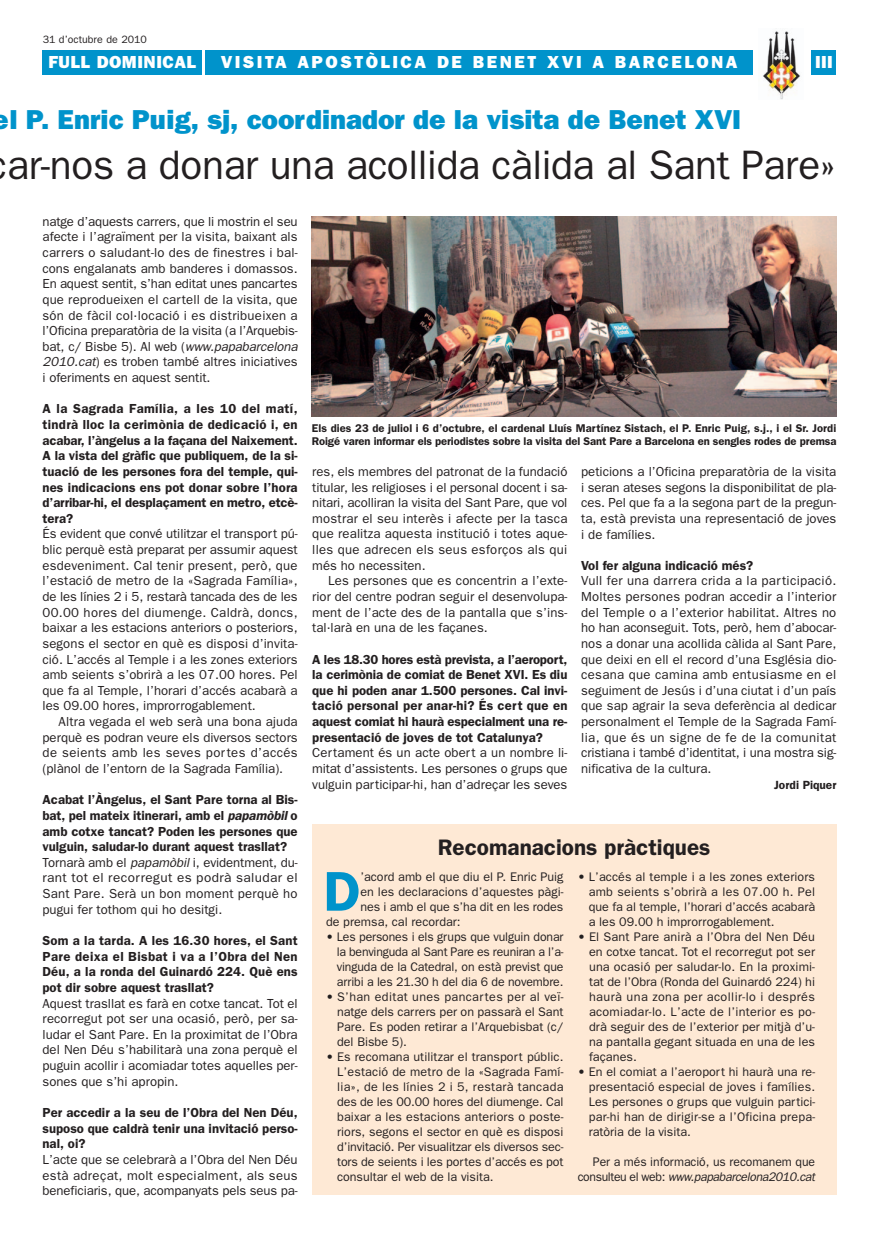
<style>
.page{position:relative;width:886px;height:1241px;background:#fff}
.page>*{position:absolute;margin:0;border:0;box-sizing:border-box;transform-origin:0 0}
.t1{font:600 56.25px "Franklin Gothic";color:#0093cb}
.t2{font:41.25px "Franklin Gothic";letter-spacing:-.01em;color:#231f20}
.t3{font:800 27.5px "Franklin Gothic";color:#0093cb}
.t4{font:600 22.5px "Franklin Gothic";color:#231f20}
.t5{font:800 17.5px "Franklin Gothic";letter-spacing:.145em;color:#fff}
.t6{font:800 17.5px "Franklin Gothic";letter-spacing:.03em;color:#fff}
.t7{font:13.12px/15.6px "Franklin Gothic";color:#231f20;text-align:justify}
.t8{font:600 13.12px/15.6px "Franklin Gothic";color:#231f20;text-align:justify}
.t9{font:12.5px/15px "Franklin Gothic";color:#231f20;text-align:justify}
.t10{font:600 11.88px "Franklin Gothic";color:#231f20}
.t11{font:600 11.25px/13.1px "Franklin Gothic";color:#231f20}
.t12{font:10.62px "Franklin Gothic";color:#231f20}
.s1{font-style:italic}
.s2{font-weight:400}
.s3{font-weight:400;font-style:italic}
</style>
<div class="page">
<div style="left:312px;top:824px;width:524px;height:369px;background:#fee9d5"></div>
<div style="left:43px;top:50px;width:159px;height:24px;background:#0093cb"></div>
<div style="left:206px;top:50px;width:547px;height:24px;background:#0093cb"></div>
<div style="left:811px;top:50px;width:25px;height:24px;background:#0093cb"></div>
<img style="left:312px;top:216px;width:524px;height:201px">
<img style="left:763px;top:31px;width:37px;height:69px">
<p class="t12" style="left:43px;top:35px;width:106px">31 d’octubre de 2010</p>
<h3 class="t6" style="left:48px;top:56px;width:149px">FULL DOMINICAL</h3>
<h3 class="t5" style="left:221px;top:56px;width:518px">VISITA APOSTÒLICA DE BENET XVI A BARCELONA</h3>
<h3 class="t5" style="left:815px;top:56px;width:19px">III</h3>
<h3 class="t3" style="left:-7px;top:110px;width:750px">el P. Enric Puig, sj, coordinador de la visita de Benet XVI</h3>
<h2 class="t2" style="left:7px;top:151px;width:830px">ar-nos a donar una acollida càlida al Sant Pare»</h2>
<p class="t7" style="left:43px;top:214px;width:259px;text-align:left">natge d’aquests carrers, que li mostrin el seu afecte i l’agraïment per la visita, baixant als carrers o saludant-lo des de finestres i bal&shy;cons engalanats amb banderes i domassos.<br>En aquest sentit, s’han editat unes pancartes que reprodueixen el cartell de la visita, que són de fàcil col·locació i es distribueixen a l’Oficina preparatòria de la visita (a l’Arquebis&shy;b at , c/ B i s b e 5 ) . A l we b (<span class="s1">www.papabarcelona 2010.cat</span>) es troben també altres iniciatives i oferiments en aquest sentit.</p>
<p class="t8" style="left:43px;top:402px;width:257px">A la Sagrada Família, a les 10 del matí, tindrà lloc la cerimònia de dedicació i, en acabar, l’àngelus a la façana del Naixement.<br>A la vista del gràfic que publiquem, de la si&shy;tuació de les persones fora del temple, qui&shy;nes indicacions ens pot donar sobre l’hora d’arribar-hi, el desplaçament en metro, etcè&shy;tera?</p>
<p class="t7" style="left:43px;top:527px;width:257px">És evident que convé utilitzar el transport pú&shy;blic perquè està preparat per assumir aquest esdeveniment. Cal tenir present, però, que l’estació de metro de la «Sagrada Família», de les línies 2 i 5, restarà tancada des de les 00.00 hores del diumenge. Caldrà, doncs, baixar a les estacions anteriors o posteriors, segons el sector en què es disposi d’invita&shy;ció. L’accés al Temple i a les zones exteriors amb seients s’obrirà a les 07.00 hores. Pel que fa al Temple, l’horari d’accés acabarà a les 09.00 hores, improrrogablement.</p>
<p class="t7" style="left:43px;top:714px;width:257px;text-indent:16px">Altra vegada el web serà una bona ajuda perquè es podran veure els diversos sectors de seients amb les seves portes d’accés (plànol de l’entorn de la Sagrada Família).</p>
<p class="t8" style="left:43px;top:793px;width:257px;text-align:left">Acabat l’Àngelus, el Sant Pare torna al Bis&shy;bat, pel mateix itinerari, amb el <span class="s1">papamòbil</span>o amb cotxe tancat? Poden les persones que vulguin, saludar-lo durant aquest trasllat?<br><span class="s2">Tornarà amb el</span> <span class="s3">papamòbil</span><span class="s2">i, evidentment, du&shy;rant tot el recorregut es podrà saludar el Sant Pare. Serà un bon moment perquè ho pugui fer tothom qui ho desitgi.</span></p>
<p class="t8" style="left:43px;top:933px;width:257px">Som a la tarda. A les 16.30 hores, el Sant Pare deixa el Bisbat i va a l’Obra del Nen Déu, a la ronda del Guinardó 224. Què ens pot dir sobre aquest trasllat?</p>
<p class="t7" style="left:43px;top:996px;width:257px">Aquest trasllat es farà en cotxe tancat. Tot el recorregut pot ser una ocasió, però, per sa&shy;ludar el Sant Pare. En la proximitat de l’Obra del Nen Déu s’habilitarà una zona perquè el puguin acollir i acomiadar totes aquelles per&shy;sones que s’hi apropin.</p>
<p class="t8" style="left:43px;top:1105px;width:257px">Per accedir a la seu de l’Obra del Nen Déu, suposo que caldrà tenir una invitació perso&shy;nal, oi?</p>
<p class="t7" style="left:43px;top:1152px;width:257px">L’acte que se celebrarà a l’Obra del Nen Déu està adreçat, molt especialment, als seus beneficiaris, que, acompanyats pels seus pa-</p>
<p class="t11" style="left:312px;top:423px;width:526px">Els dies 23 de juliol i 6 d’octubre, el cardenal Lluís Martínez Sistach, el P. Enric Puig, s.j., i el Sr. Jordi<br>Roigé varen informar els periodistes sobre la visita del Sant Pare a Barcelona en sengles rodes de premsa</p>
<p class="t7" style="left:312px;top:464px;width:257px">res, els membres del patronat de la fundació titular, les religioses i el personal docent i sa&shy;nitari, acolliran la visita del Sant Pare, que vol mostrar el seu interès i afecte per la tasca que realitza aquesta institució i totes aque&shy;lles que adrecen els seus esforços als qui més ho necessiten.</p>
<p class="t7" style="left:312px;top:574px;width:257px;text-indent:16px">Les persones que es concentrin a l’exte&shy;rior del centre podran seguir el desenvolupa&shy;ment de l’acte des de la pantalla que s’ins&shy;tal·larà en una de les façanes.</p>
<p class="t8" style="left:312px;top:652px;width:257px">A les 18.30 hores està prevista, a l’aeroport, la cerimònia de comiat de Benet XVI. Es diu que hi poden anar 1.500 persones. Cal invi&shy;tació personal per anar-hi? És cert que en aquest comiat hi haurà especialment una re&shy;presentació de joves de tot Catalunya?</p>
<p class="t7" style="left:312px;top:746px;width:257px">Certament és un acte obert a un nombre li&shy;mitat d’assistents. Les persones o grups que vulguin participar-hi, han d’adreçar les seves</p>
<p class="t7" style="left:581px;top:464px;width:257px">peticions a l’Oficina preparatòria de la visita i seran ateses segons la disponibilitat de pla&shy;ces. Pel que fa a la segona part de la pregun&shy;ta, està prevista una representació de joves i de famílies.</p>
<p class="t8" style="left:581px;top:558px;width:174px">Vol fer alguna indicació més?</p>
<p class="t7" style="left:581px;top:574px;width:257px">Vull fer una darrera crida a la participació.<br>Moltes persones podran accedir a l’interior del Temple o a l’exterior habilitat. Altres no ho han aconseguit. Tots, però, hem d’abocar&shy;nos a donar una acollida càlida al Sant Pare, que deixi en ell el record d’una Església dio&shy;cesana que camina amb entusiasme en el seguiment de Jesús i d’una ciutat i d’un país que sap agrair la seva deferència al dedicar personalment el Temple de la Sagrada Famí&shy;lia, que és un signe de fe de la comunitat cristiana i també d’identitat, i una mostra sig&shy;nificativa de la cultura.</p>
<p class="t10" style="left:774px;top:780px;width:64px">Jordi Piquer</p>
<h3 class="t4" style="left:438px;top:839px;width:274px">Recomanacions pràctiques</h3>
<h1 class="t1" style="left:323px;top:871px;width:39px">D</h1>
<p class="t9" style="left:360px;top:869px;width:204px">’acord amb el que diu el P. Enric Puig</p>
<p class="t9" style="left:360px;top:884px;width:205px">en les declaracions d’aquestes pàgi-</p>
<p class="t9" style="left:360px;top:899px;width:205px">nes i amb el que s’ha dit en les rodes</p>
<p class="t9" style="left:326px;top:914px;width:136px">de premsa, cal recordar:</p>
<p class="t9" style="left:337px;top:929px;width:228px;text-indent:-11px">• Les persones i els grups que vulguin donar la benvinguda al Sant Pare es reuniran a l’a&shy;vinguda de la Catedral, on està previst que arribi a les 21.30 h del dia 6 de novembre.</p>
<p class="t9" style="left:337px;top:989px;width:228px;text-indent:-11px">• S’han editat unes pancartes per al veï&shy;natge dels carrers per on passarà el Sant Pare. Es poden retirar a l’Arquebisbat (c/ del Bisbe 5).</p>
<p class="t9" style="left:337px;top:1049px;width:228px;text-indent:-11px">• Es recomana utilitzar el transport públic.<br>L’estació de metro de la «Sagrada Famí&shy;lia», de les línies 2 i 5, restarà tancada des de les 00.00 hores del diumenge. Cal baixar a les estacions anteriors o poste&shy;riors, segons el sector en què es disposi d’invitació. Per visualitzar els diversos sec&shy;tors de seients i les portes d’accés es pot consultar el web de la visita.</p>
<p class="t9" style="left:589px;top:869px;width:228px;text-indent:-11px">• L’accés al temple i a les zones exteriors amb seients s’obrirà a les 07.00 h. Pel que fa al temple, l’horari d’accés acabarà a les 09.00 h improrrogablement.</p>
<p class="t9" style="left:589px;top:929px;width:228px;text-indent:-11px">• El Sant Pare anirà a l’Obra del Nen Déu en cotxe tancat. Tot el recorregut pot ser una ocasió per saludar-lo. En la proximi&shy;tat de l’Obra (Ronda del Guinardó 224) hi haurà una zona per acollir-lo i després acomiadar-lo. L’acte de l’interior es po&shy;drà seguir des de l’exterior per mitjà d’u&shy;na pantalla gegant situada en una de les façanes.</p>
<p class="t9" style="left:589px;top:1064px;width:228px;text-indent:-11px">• En el comiat a l’aeroport hi haurà una re&shy;presentació especial de joves i famílies.<br>Les persones o grups que vulguin partici&shy;par-hi han de dirigir-se a l’Oficina prepa&shy;ratòria de la visita.</p>
<p class="t9" style="left:578px;top:1154px;width:241px;text-align:right">Per a més informació, us recomanem que<br>c o n s u l t e u e l w e b : <span class="s1">www.papabarcelona2010.cat</span></p>
</div>
